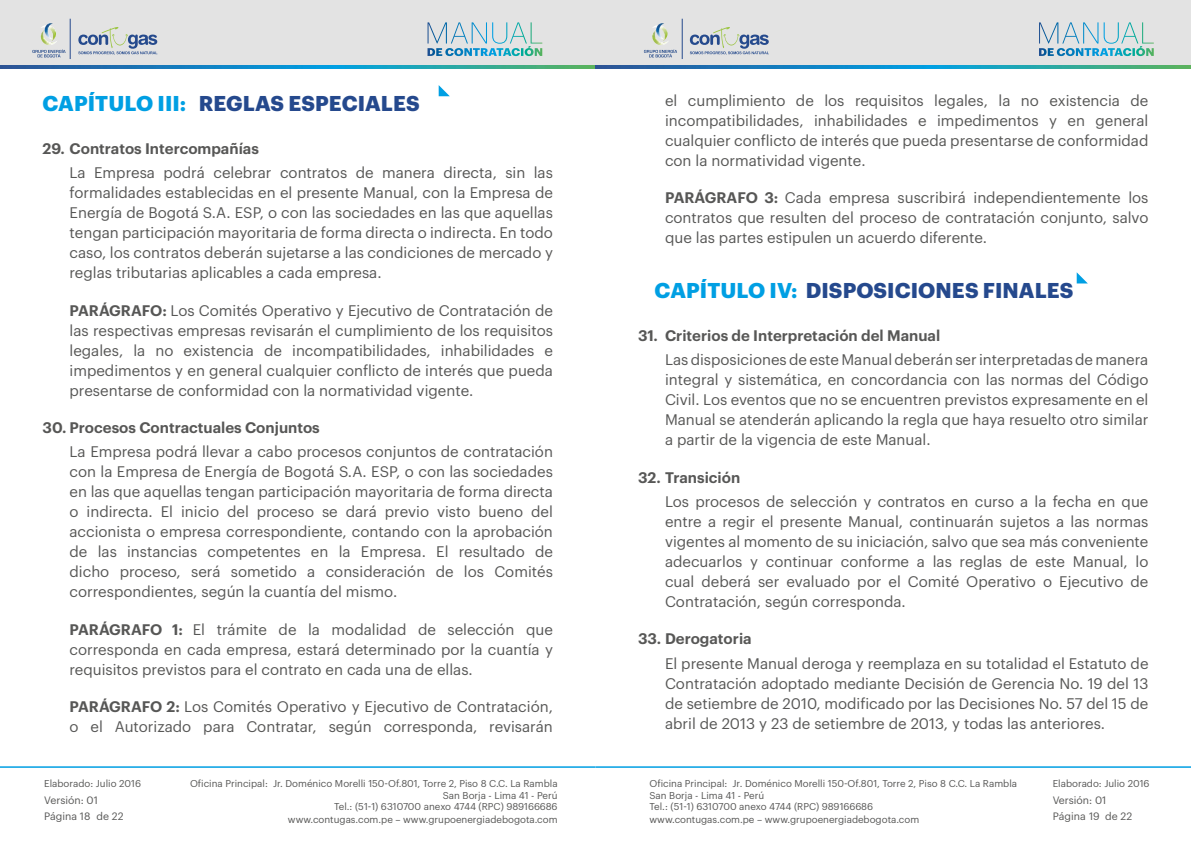
<style>
.page{position:relative;width:1191px;height:851px;background:#fff}
.page>*{position:absolute;margin:0;border:0;box-sizing:border-box;transform-origin:0 0}
.t1{font:700 21px "Graphik";letter-spacing:.005em;color:#25498d}
.t2{font:15px/20px "Graphik";color:#575756;text-align:justify}
.t3{font:600 15px "Graphik";color:#575756}
.t4{font:10.5px/16.5px "Graphik";color:#575756}
.t5{font:9.75px/12px "Graphik";color:#575756;text-align:right}
.s1{color:#009fe3}
.s2{font-weight:600}
</style>
<div class="page">
<div style="left:0;top:0;width:595px;height:65px;background:#e3e3e3"></div>
<div style="left:595px;top:0;width:596px;height:65px;background:#e3e3e3"></div>
<img style="left:0;top:65px;width:1191px;height:3px">
<svg style="left:427px;top:22px;width:115px;height:34px"></svg>
<svg style="left:1039px;top:22px;width:114px;height:34px"></svg>
<svg style="left:78px;top:27px;width:79px;height:28px"></svg>
<svg style="left:690px;top:27px;width:79px;height:28px"></svg>
<hr style="left:70px;top:19px;width:1px;height:40px;background:#25498d">
<hr style="left:682px;top:19px;width:1px;height:40px;background:#25498d">
<svg style="left:32px;top:49px;width:34px;height:8px"></svg>
<img style="left:41px;top:31px;width:4px;height:12px">
<svg style="left:41px;top:23px;width:10px;height:8px"></svg>
<svg style="left:644px;top:49px;width:33px;height:8px"></svg>
<img style="left:652px;top:31px;width:5px;height:12px">
<svg style="left:653px;top:23px;width:10px;height:8px"></svg>
<hr style="left:0;top:766px;width:595px;height:1px;background:#009fe3">
<hr style="left:595px;top:766px;width:596px;height:1px;background:#009fe3">
<svg style="left:439px;top:85px;width:11px;height:11px"></svg>
<svg style="left:1076px;top:272px;width:11px;height:11px"></svg>
<h1 class="t1" style="left:43px;top:87px;width:379px"><span class="s1">CAPÍTULO III:</span> REGLAS ESPECIALES</h1>
<p class="t3" style="left:43px;top:137px;width:218px">29. Contratos Intercompañías</p>
<p class="t2" style="left:70px;top:161px;width:485px">La Empresa podrá celebrar contratos de manera directa, sin las formalidades establecidas en el presente Manual, con la Empresa de Energía de Bogotá S.A. ESP, o con las sociedades en las que aquellas tengan participación mayoritaria de forma directa o indirecta. En todo caso, los contratos deberán sujetarse a las condiciones de mercado y reglas tributarias aplicables a cada empresa.</p>
<p class="t2" style="left:70px;top:299px;width:485px"><span class="s2">PARÁGRAFO:</span> Los Comités Operativo y Ejecutivo de Contratación de las respectivas empresas revisarán el cumplimiento de los requisitos legales, la no existencia de incompatibilidades, inhabilidades e impedimentos y en general cualquier conflicto de interés que pueda presentarse de conformidad con la normatividad vigente.</p>
<p class="t3" style="left:43px;top:416px;width:279px">30. Procesos Contractuales Conjuntos</p>
<p class="t2" style="left:70px;top:440px;width:485px">La Empresa podrá llevar a cabo procesos conjuntos de contratación con la Empresa de Energía de Bogotá S.A. ESP, o con las sociedades en las que aquellas tengan participación mayoritaria de forma directa o indirecta. El inicio del proceso se dará previo visto bueno del accionista o empresa correspondiente, contando con la aprobación de las instancias competentes en la Empresa. El resultado de dicho proceso, será sometido a consideración de los Comités correspondientes, según la cuantía del mismo.</p>
<p class="t2" style="left:70px;top:617px;width:485px"><span class="s2">PARÁGRAFO 1:</span> El trámite de la modalidad de selección que corresponda en cada empresa, estará determinado por la cuantía y requisitos previstos para el contrato en cada una de ellas.</p>
<p class="t2" style="left:70px;top:695px;width:485px"><span class="s2">PARÁGRAFO 2:</span> Los Comités Operativo y Ejecutivo de Contratación, o el Autorizado para Contratar, según corresponda, revisarán</p>
<p class="t2" style="left:665px;top:89px;width:485px">el cumplimiento de los requisitos legales, la no existencia de incompatibilidades, inhabilidades e impedimentos y en general cualquier conflicto de interés que pueda presentarse de conformidad con la normatividad vigente.</p>
<p class="t2" style="left:665px;top:186px;width:485px"><span class="s2">PARÁGRAFO 3:</span> Cada empresa suscribirá independientemente los contratos que resulten del proceso de contratación conjunto, salvo que las partes estipulen un acuerdo diferente.</p>
<h1 class="t1" style="left:654px;top:274px;width:420px"><span class="s1">CAPÍTULO IV:</span> DISPOSICIONES FINALES</h1>
<p class="t3" style="left:638px;top:324px;width:304px">31. Criterios de Interpretación del Manual</p>
<p class="t2" style="left:665px;top:348px;width:485px">Las disposiciones de este Manual deberán ser interpretadas de manera integral y sistemática, en concordancia con las normas del Código Civil. Los eventos que no se encuentren previstos expresamente en el Manual se atenderán aplicando la regla que haya resuelto otro similar a partir de la vigencia de este Manual.</p>
<p class="t3" style="left:638px;top:466px;width:104px">32. Transición</p>
<p class="t2" style="left:665px;top:490px;width:485px">Los procesos de selección y contratos en curso a la fecha en que entre a regir el presente Manual, continuarán sujetos a las normas vigentes al momento de su iniciación, salvo que sea más conveniente adecuarlos y continuar conforme a las reglas de este Manual, lo cual deberá ser evaluado por el Comité Operativo o Ejecutivo de Contratación, según corresponda.</p>
<p class="t3" style="left:638px;top:627px;width:115px">33. Derogatoria</p>
<p class="t2" style="left:665px;top:652px;width:485px">El presente Manual deroga y reemplaza en su totalidad el Estatuto de Contratación adoptado mediante Decisión de Gerencia No. 19 del 13 de setiembre de 2010, modificado por las Decisiones No. 57 del 15 de abril de 2013 y 23 de setiembre de 2013, y todas las anteriores.</p>
<p class="t5" style="left:44px;top:776px;width:98px">Elaborado: Julio 2016</p>
<p class="t4" style="left:44px;top:790px;width:55px">Versión: 01<br>Página 18</p>
<p class="t4" style="left:97px;top:807px;width:28px">de 22</p>
<p class="t5" style="left:190px;top:776px;width:369px">Oficina Principal: Jr. Doménico Morelli 150-Of.801, Torre 2, Piso 8 C.C. La Rambla San Borja - Lima 41 - Perú<br>Tel.: (51-1) 6310700 anexo 4744 (RPC) 989166686<br>www.contugas.com.pe – www.grupoenergiadebogota.com</p>
<p class="t5" style="left:649px;top:776px;width:369px;text-align:left">Oficina Principal: Jr. Doménico Morelli 150-Of.801, Torre 2, Piso 8 C.C. La Rambla San Borja - Lima 41 - Perú<br>Tel.: (51-1) 6310700 anexo 4744 (RPC) 989166686<br>www.contugas.com.pe – www.grupoenergiadebogota.com</p>
<p class="t5" style="left:1052px;top:776px;width:98px">Elaborado: Julio 2016</p>
<p class="t4" style="left:1052px;top:790px;width:55px">Versión: 01<br>Página 19</p>
<p class="t4" style="left:1105px;top:807px;width:28px">de 22</p>
</div>
